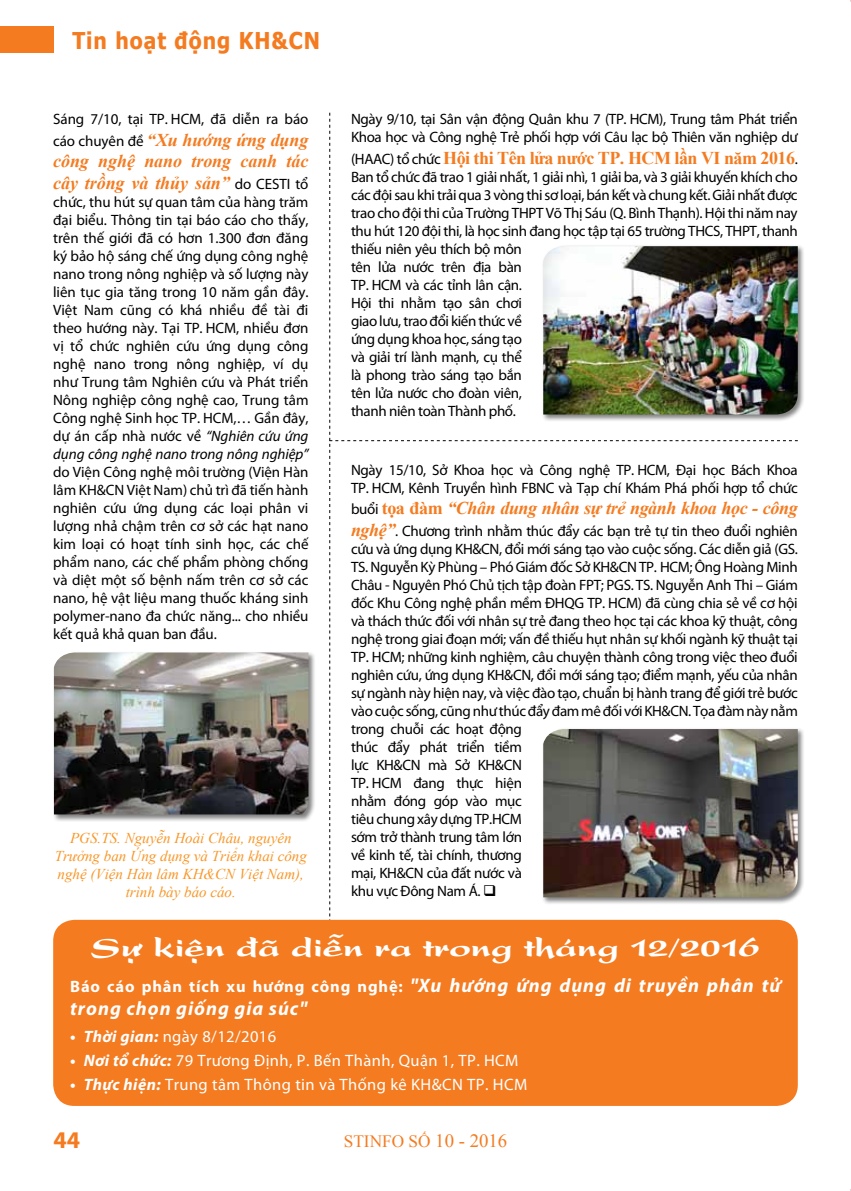
<style>
.page{position:relative;width:851px;height:1191px;background:#fff}
.page>*{position:absolute;margin:0;border:0;box-sizing:border-box;transform-origin:0 0}
.t1{font:29.7px "UVN Bay Buom Nang";color:#fff;scale:1.11 1}
.t2{font:700 24px "Myriad Pro";color:#f47b20}
.t3{font:700 23.1px "Tahoma";letter-spacing:.05em;color:#f47b20;scale:.91 1}
.t4{font:italic 700 19.5px "Myriad Pro";letter-spacing:.05em;color:#fff}
.t5{font:italic 700 18px/21.6px "Times New Roman";letter-spacing:-.005em;color:#f47b20;text-align:justify}
.t6{font:700 18px "Times New Roman";letter-spacing:-.025em;color:#f47b20}
.t7{font:17.25px "Times New Roman";color:#f47b20}
.t8{font:16.5px "Myriad Pro";letter-spacing:.025em;color:#fff}
.t9{font:700 16.5px "Myriad Pro";letter-spacing:.05em;color:#fff}
.t10{font:15px/18px "Myriad Pro";letter-spacing:-.02em;color:#000}
.t11{font:italic 15px/18px "Times New Roman";color:#f89728;text-align:center}
.s1{font-family:"Myriad Pro";font-weight:400;font-size:15px;color:#000}
.s2{font-family:"Myriad Pro";font-weight:400;font-style:normal;font-size:15px;color:#000}
.s3{font-style:italic}
.s4{font-style:normal}
.s5{font-family:"Times New Roman";font-weight:700;font-style:italic;font-size:18px;color:#f47b20}
.s6{font-style:italic;font-size:19.5px}
.s7{font-weight:700}
.s8{font-weight:700;font-style:italic}
.s9{font-size:18.75px}
</style>
<div class="page">
<div style="left:0;top:26px;width:53px;height:27px;background:#f47b20"></div>
<div style="left:53px;top:651px;width:263px;height:171px;background:#000;opacity:.5"></div>
<img style="left:54px;top:652px;width:254px;height:162px">
<div style="left:53px;top:919px;width:744px;height:187px;background:#f47b20;border-radius:21px"></div>
<div style="left:542px;top:727px;width:262px;height:178px;background:#000;opacity:.5"></div>
<div style="left:542px;top:244px;width:262px;height:178px;background:#000;opacity:.5"></div>
<svg style="left:329px;top:113px;width:468px;height:815px"></svg>
<h3 class="t3" style="left:72px;top:24px;width:274px">Tin hoạt động KH&amp;CN</h3>
<p class="t10" style="left:351px;top:110px;width:448px">Ngày 9/10, tại Sân vận động Quân khu 7 (TP. HCM), Trung tâm Phát triển<br>Khoa học và Công nghệ Trẻ phối hợp với Câu lạc bộ Thiên văn nghiệp dư</p>
<p class="t6" style="left:351px;top:145px;width:448px"><span class="s1">(HAAC) tổ chức</span> Hội thi Tên lửa nước TP. HCM lần VI năm 2016<span class="s1">.</span></p>
<p class="t10" style="left:351px;top:167px;width:448px">Ban tổ chức đã trao 1 giải nhất, 1 giải nhì, 1 giải ba, và 3 giải khuyến khích cho các đội sau khi trải qua 3 vòng thi sơ loại, bán kết và chung kết. Giải nhất được trao cho đội thi của Trường THPT Võ Thị Sáu (Q. Bình Thạnh). Hội thi năm nay thu hút 120 đội thi, là học sinh đang học tập tại 65 trường THCS, THPT, thanh thiếu niên yêu thích bộ môn<br>tên lửa nước trên địa bàn<br>TP. HCM và các tỉnh lân cận.<br>Hội thi nhằm tạo sân chơi<br>giao lưu, trao đổi kiến thức về<br>ứng dụng khoa học, sáng tạo<br>và giải trí lành mạnh, cụ thể<br>là phong trào sáng tạo bắn<br>tên lửa nước cho đoàn viên,<br>thanh niên toàn Thành phố.</p>
<p class="t10" style="left:53px;top:110px;width:257px">Sáng 7/10, tại TP. HCM, đã diễn ra báo</p>
<p class="t5" style="left:53px;top:128px;width:257px"><span class="s2">cáo chuyên đề</span> “Xu hướng ứng dụng công nghệ nano trong canh tác cây trồng và thủy sản” <span class="s2">do CESTI tổ</span></p>
<p class="t10" style="left:53px;top:192px;width:257px;text-align:justify">chức, thu hút sự quan tâm của hàng trăm đại biểu. Thông tin tại báo cáo cho thấy, trên thế giới đã có hơn 1.300 đơn đăng ký bảo hộ sáng chế ứng dụng công nghệ nano trong nông nghiệp và số lượng này liên tục gia tăng trong 10 năm gần đây.<br>Việt Nam cũng có khá nhiều đề tài đi theo hướng này. Tại TP. HCM, nhiều đơn vị tổ chức nghiên cứu ứng dụng công nghệ nano trong nông nghiệp, ví dụ như Trung tâm Nghiên cứu và Phát triển Nông nghiệp công nghệ cao, Trung tâm Công nghệ Sinh học TP. HCM,… Gần đây, dự án cấp nhà nước về <span class="s3">“Nghiên cứu ứng dụng công nghệ nano trong nông nghiệp”</span></p>
<p class="t10" style="left:53px;top:462px;width:257px;text-align:justify">do Viện Công nghệ môi trường (Viện Hàn lâm KH&amp;CN Việt Nam) chủ trì đã tiến hành nghiên cứu ứng dụng các loại phân vi lượng nhả chậm trên cơ sở các hạt nano kim loại có hoạt tính sinh học, các chế phẩm nano, các chế phẩm phòng chống và diệt một số bệnh nấm trên cơ sở các nano, hệ vật liệu mang thuốc kháng sinh polymer-nano đa chức năng... cho nhiều kết quả khả quan ban đầu.</p>
<p class="t10" style="left:351px;top:460px;width:448px">Ngày 15/10, Sở Khoa học và Công nghệ TP. HCM, Đại học Bách Khoa<br>TP. HCM, Kênh Truyền hình FBNC và Tạp chí Khám Phá phối hợp tổ chức</p>
<p class="t5" style="left:351px;top:497px;width:448px"><span class="s2">buổi</span> <span class="s4">tọa đàm</span> “Chân dung nhân sự trẻ ngành khoa học - công</p>
<p class="t10" style="left:351px;top:521px;width:448px"><span class="s5">nghệ”</span>. Chương trình nhằm thúc đẩy các bạn trẻ tự tin theo đuổi nghiên cứu và ứng dụng KH&amp;CN, đổi mới sáng tạo vào cuộc sống. Các diễn giả (GS.<br>TS. Nguyễn Kỳ Phùng – Phó Giám đốc Sở KH&amp;CN TP. HCM; Ông Hoàng Minh Châu - Nguyên Phó Chủ tịch tập đoàn FPT; PGS. TS. Nguyễn Anh Thi – Giám đốc Khu Công nghệ phần mềm ĐHQG TP. HCM) đã cùng chia sẻ về cơ hội và thách thức đối với nhân sự trẻ đang theo học tại các khoa kỹ thuật, công nghệ trong giai đoạn mới; vấn đề thiếu hụt nhân sự khối ngành kỹ thuật tại TP. HCM; những kinh nghiệm, câu chuyện thành công trong việc theo đuổi nghiên cứu, ứng dụng KH&amp;CN, đổi mới sáng tạo; điểm mạnh, yếu của nhân sự ngành này hiện nay, và việc đào tạo, chuẩn bị hành trang để giới trẻ bước vào cuộc sống, cũng như thúc đẩy đam mê đối với KH&amp;CN. Tọa đàm này nằm trong chuỗi các hoạt động<br>thúc đẩy phát triển tiềm<br>lực KH&amp;CN mà Sở KH&amp;CN<br>TP. HCM đang thực hiện<br>nhằm đóng góp vào mục<br>tiêu chung xây dựng TP.HCM<br>sớm trở thành trung tâm lớn<br>về kinh tế, tài chính, thương<br>mại, KH&amp;CN của đất nước và<br>khu vực Đông Nam Á. ❑</p>
<p class="t11" style="left:55px;top:828px;width:254px">PGS.TS. Nguyễn Hoài Châu, nguyên<br>Trưởng ban Ứng dụng và Triển khai công nghệ (Viện Hàn lâm KH&amp;CN Việt Nam), trình bày báo cáo.</p>
<h1 class="t1" style="left:91px;top:926px;width:604px">Sự kiện đã diễn ra trong tháng 12/2016</h1>
<p class="t9" style="left:70px;top:975px;width:712px">Báo cáo phân tích xu hướng công nghệ: <span class="s6">"Xu hướng ứng dụng di truyền phân tử</span></p>
<h3 class="t4" style="left:70px;top:996px;width:238px">trong chọn giống gia súc"</h3>
<p class="t8" style="left:70px;top:1026px;width:207px"><span class="s7">•</span> <span class="s8">Thời gian:</span> ngày 8/12/2016</p>
<p class="t8" style="left:70px;top:1050px;width:450px"><span class="s7">•</span> <span class="s8">Nơi tổ chức:</span> 79 Trương Định, P. Bến Thành, Quận 1, TP. HCM</p>
<p class="t8" style="left:70px;top:1074px;width:458px"><span class="s7">•</span> <span class="s8">Thực hiện:</span> Trung tâm Thông tin và Thống kê KH&amp;CN TP. HCM</p>
<h2 class="t2" style="left:53px;top:1124px;width:28px">44</h2>
<p class="t7" style="left:344px;top:1130px;width:165px">STinfo SỐ <span class="s9">10 - 2016</span></p>
</div>
